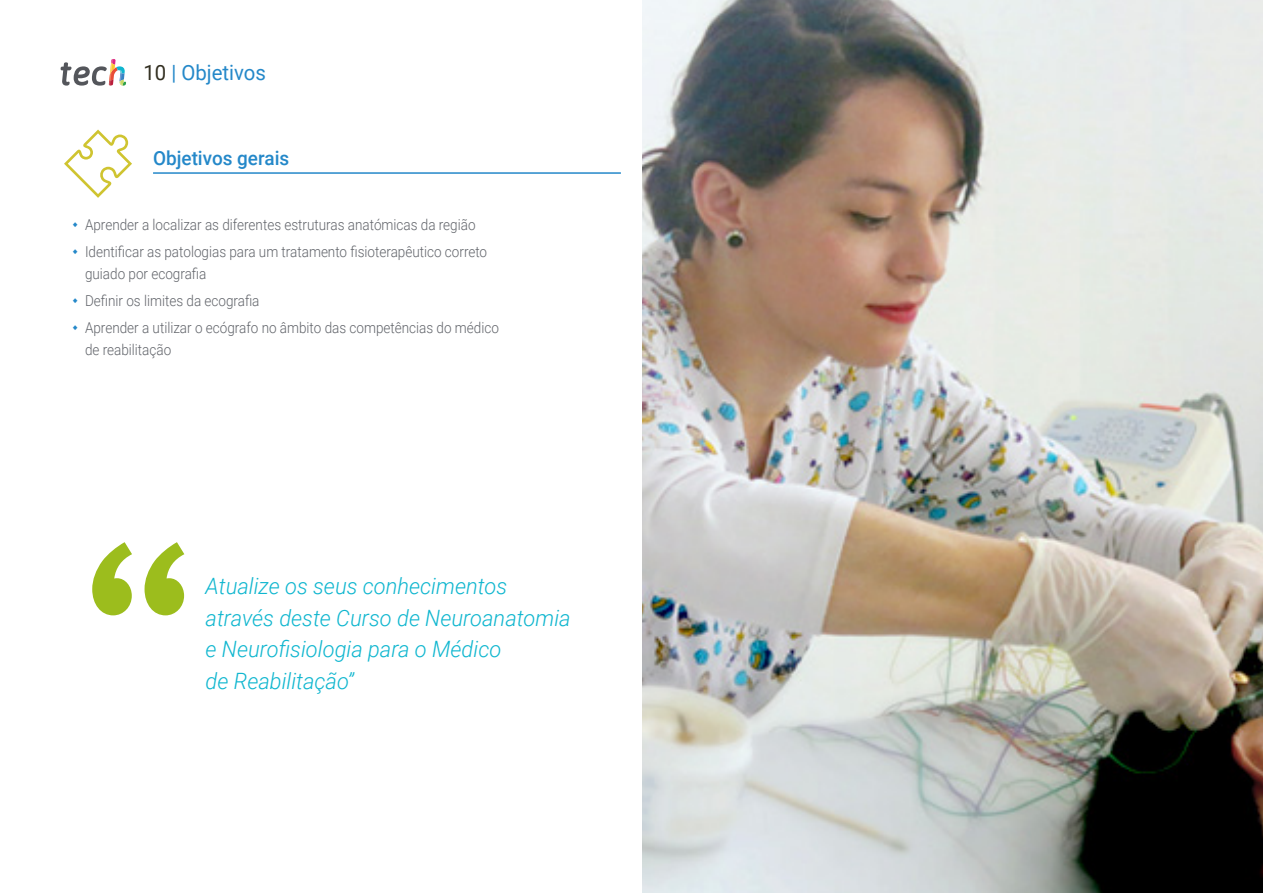
<style>
.page{position:relative;width:1263px;height:893px;background:#fff}
.page>*{position:absolute;margin:0;border:0;box-sizing:border-box;transform-origin:0 0}
.t1{font:italic 300 22.5px/31.5px "Roboto";color:#0fb6cf}
.t2{font:21px "Roboto";color:#2488c9}
.t3{font:500 19.5px "Roboto";color:#2488c9}
.t4{font:300 15px/26.7px "Roboto";color:#61646a;scale:.9 1}
.s1{color:#312e20}
</style>
<div class="page">
<hr style="left:153px;top:173px;width:468px;height:1px;background:#2488c9">
<svg style="left:64px;top:130px;width:68px;height:68px"></svg>
<img style="left:642px;top:0;width:621px;height:893px">
<svg style="left:61px;top:59px;width:65px;height:27px"></svg>
<svg style="left:92px;top:542px;width:92px;height:73px"></svg>
<h2 class="t2" style="left:144px;top:57px;width:124px"><span class="s1">10</span> | Objetivos</h2>
<h3 class="t3" style="left:153px;top:144px;width:138px">Objetivos gerais</h3>
<p class="t4" style="left:85px;top:211px;width:448px">Aprender a localizar as diferentes estruturas anatómicas da região<br>Identificar as patologias para um tratamento fisioterapêutico correto</p>
<p class="t4" style="left:85px;top:260px;width:461px">guiado por ecografia<br>Definir os limites da ecografia<br>Aprender a utilizar o ecógrafo no âmbito das competências do médico</p>
<p class="t4" style="left:85px;top:336px;width:97px">de reabilitação</p>
<h1 class="t1" style="left:206px;top:569px;width:366px">Atualize os seus conhecimentos através deste Curso de Neuroanatomia e Neurofisiologia para o Médico<br>de Reabilitação”</h1>
</div>
